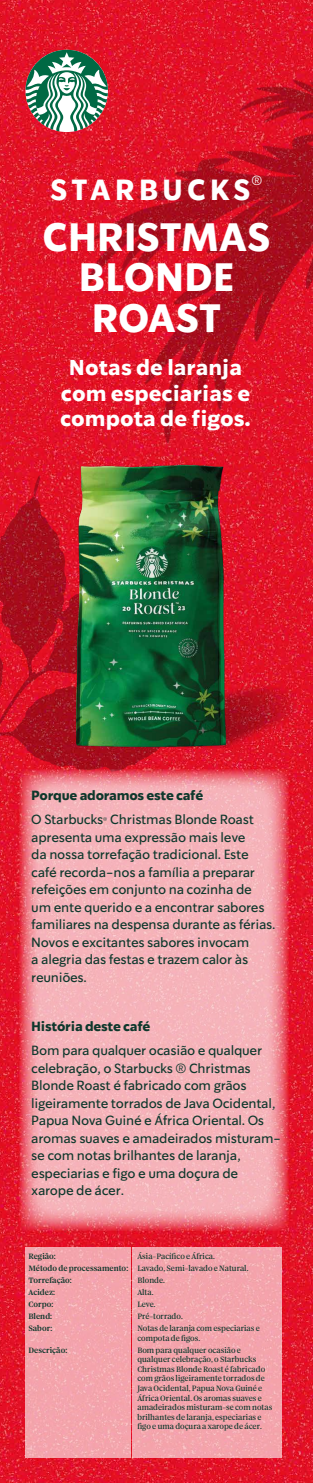
<style>
.page{position:relative;width:313px;height:1483px;background:#fff}
.page>*{position:absolute;margin:0;border:0;box-sizing:border-box;transform-origin:0 0}
.t1{font:700 39px/40.2px "So Do Sans";letter-spacing:-.005em;color:#fff;text-align:center}
.t2{font:700 28.75px "So Do Sans";letter-spacing:.14em;color:#fff}
.t3{font:700 21.25px/25.5px "So Do Sans";color:#fff;text-align:center}
.t4{font:13.12px/17.5px "So Do Sans";letter-spacing:-.02em;color:#0e382c}
.t5{font:700 13.12px "So Do Sans";letter-spacing:-.02em;color:#0e382c}
.t6{font:700 13px "So Do Sans";color:#fff}
.t7{font:7.12px/9.6px "Lander Tall";color:#0e382c}
.t8{font:600 7.12px "Lander Tall";color:#0e382c}
</style>
<div class="page">
<img style="left:0;top:0;width:312px;height:1482px">
<img style="left:16px;top:0;width:296px;height:548px">
<img style="left:0;top:475px;width:209px;height:315px">
<svg style="left:19px;top:769px;width:269px;height:462px;background:#f3a6ae"></svg>
<div style="left:26px;top:1247px;width:105px;height:210px;background:#f3a4ac"></div>
<div style="left:132px;top:1247px;width:149px;height:210px;background:#f3a4ac"></div>
<svg style="left:26px;top:50px;width:82px;height:81px"></svg>
<img style="left:77px;top:460px;width:218px;height:287px">
<h2 class="t2" style="left:51px;top:172px;width:201px">STARBUCKS</h2>
<p class="t6" style="left:251px;top:172px;width:12px">®</p>
<h1 class="t1" style="left:43px;top:218px;width:229px">CHRISTMAS<br>BLONDE<br>ROAST</h1>
<h3 class="t3" style="left:60px;top:355px;width:192px">Notas de laranja com especiarias e compota de figos.</h3>
<p class="t5" style="left:31px;top:787px;width:173px">Porque adoramos este café</p>
<p class="t4" style="left:31px;top:811px;width:245px">O Starbucks® Christmas Blonde Roast apresenta uma expressão mais leve<br>da nossa torrefação tradicional. Este café recorda-nos a família a preparar refeições em conjunto na cozinha de<br>um ente querido e a encontrar sabores familiares na despensa durante as férias.<br>Novos e excitantes sabores invocam<br>a alegria das festas e trazem calor às reuniões.</p>
<p class="t5" style="left:31px;top:1018px;width:120px">História deste café</p>
<p class="t4" style="left:31px;top:1041px;width:251px">Bom para qualquer ocasião e qualquer celebração, o Starbucks ® Christmas Blonde Roast é fabricado com grãos ligeiramente torrados de Java Ocidental, Papua Nova Guiné e África Oriental. Os aromas suaves e amadeirados misturam&shy;se com notas brilhantes de laranja, especiarias e figo e uma doçura de xarope de ácer.</p>
<p class="t8" style="left:28px;top:1251px;width:29px">Região:</p>
<p class="t7" style="left:137px;top:1251px;width:79px">Ásia-Pacífico e África.</p>
<p class="t8" style="left:28px;top:1263px;width:101px">Método de processamento:</p>
<p class="t7" style="left:137px;top:1263px;width:112px">Lavado, Semi-lavado e Natural.</p>
<p class="t8" style="left:28px;top:1275px;width:45px">Torrefação:</p>
<p class="t7" style="left:137px;top:1275px;width:29px">Blonde.</p>
<p class="t8" style="left:28px;top:1287px;width:28px">Acidez:</p>
<p class="t7" style="left:137px;top:1288px;width:18px">Alta.</p>
<p class="t8" style="left:28px;top:1299px;width:26px">Corpo:</p>
<p class="t7" style="left:137px;top:1300px;width:20px">Leve.</p>
<p class="t8" style="left:28px;top:1311px;width:25px">Blend:</p>
<p class="t7" style="left:137px;top:1312px;width:47px">Pré-torrado.</p>
<p class="t8" style="left:28px;top:1323px;width:25px">Sabor:</p>
<p class="t7" style="left:137px;top:1324px;width:124px">Notas de laranja com especiarias e compota de figos.</p>
<p class="t8" style="left:28px;top:1345px;width:40px">Descrição:</p>
<p class="t7" style="left:137px;top:1345px;width:136px">Bom para qualquer ocasião e qualquer celebração, o Starbucks Christmas Blonde Roast é fabricado com grãos ligeiramente torrados de Java Ocidental, Papua Nova Guiné e África Oriental. Os aromas suaves e amadeirados misturam-se com notas brilhantes de laranja, especiarias e figo e uma doçura a xarope de ácer.</p>
</div>
